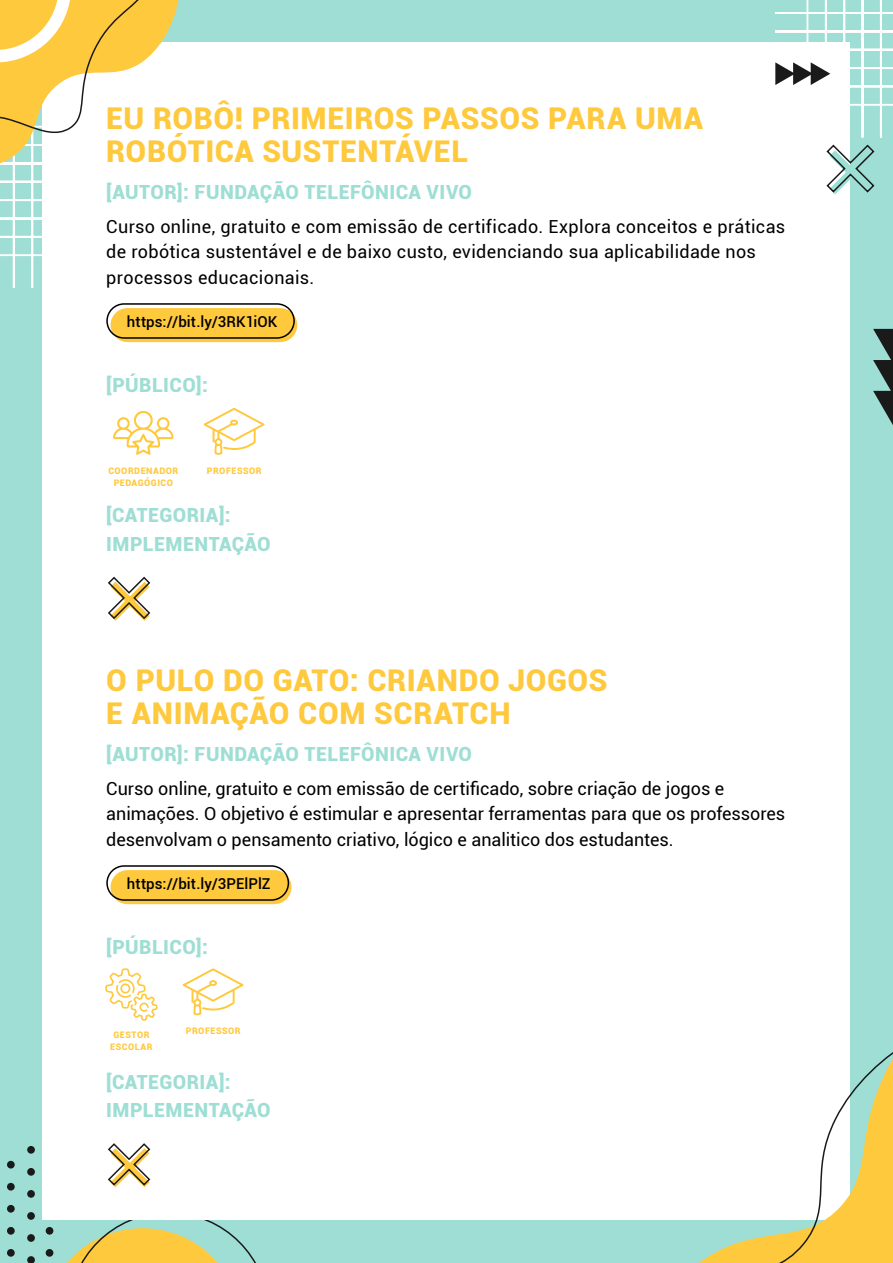
<style>
.page{position:relative;width:893px;height:1263px;background:#9eded4}
.page>*{position:absolute;margin:0;border:0;box-sizing:border-box;transform-origin:0 0}
.t1{font:900 30px/33px "Roboto";letter-spacing:.02em;color:#ffc93d}
.t2{font:900 19.5px/28.5px "Roboto";letter-spacing:.025em;color:#9eded4}
.t3{font:18px/25.5px "Roboto";letter-spacing:.005em;color:#000}
.t4{font:500 15px "Roboto";letter-spacing:.005em;color:#000}
.t5{font:900 9px/12px "Roboto";letter-spacing:.055em;color:#ffc93d;text-align:center}
</style>
<div class="page">
<hr style="left:0;top:94px;width:1px;height:194px;background:#fff">
<hr style="left:13px;top:94px;width:2px;height:194px;background:#fff">
<hr style="left:31px;top:94px;width:2px;height:194px;background:#fff">
<hr style="left:0;top:199px;width:120px;height:2px;background:#fff">
<hr style="left:0;top:218px;width:120px;height:1px;background:#fff">
<hr style="left:0;top:236px;width:120px;height:2px;background:#fff">
<hr style="left:0;top:254px;width:120px;height:2px;background:#fff">
<svg style="left:873px;top:329px;width:20px;height:96px"></svg>
<svg style="left:45px;top:1220px;width:211px;height:43px"></svg>
<div style="left:46px;top:1227px;width:7px;height:8px;background:#1a1a1a;border-radius:50%"></div>
<div style="left:46px;top:1249px;width:7px;height:8px;background:#1a1a1a;border-radius:50%"></div>
<div style="left:27px;top:1146px;width:8px;height:8px;background:#1a1a1a;border-radius:50%"></div>
<div style="left:27px;top:1168px;width:8px;height:8px;background:#1a1a1a;border-radius:50%"></div>
<div style="left:27px;top:1190px;width:8px;height:8px;background:#1a1a1a;border-radius:50%"></div>
<div style="left:27px;top:1212px;width:8px;height:8px;background:#1a1a1a;border-radius:50%"></div>
<div style="left:27px;top:1234px;width:8px;height:8px;background:#1a1a1a;border-radius:50%"></div>
<div style="left:27px;top:1256px;width:8px;height:7px;background:#1a1a1a;border-radius:50%"></div>
<div style="left:7px;top:1161px;width:8px;height:7px;background:#1a1a1a;border-radius:50%"></div>
<div style="left:7px;top:1183px;width:8px;height:7px;background:#1a1a1a;border-radius:50%"></div>
<div style="left:7px;top:1205px;width:8px;height:7px;background:#1a1a1a;border-radius:50%"></div>
<div style="left:7px;top:1227px;width:8px;height:8px;background:#1a1a1a;border-radius:50%"></div>
<div style="left:7px;top:1249px;width:8px;height:8px;background:#1a1a1a;border-radius:50%"></div>
<div style="left:43px;top:43px;width:807px;height:1177px;background:#fff"></div>
<hr style="left:806px;top:0;width:2px;height:137px;background:#fff">
<hr style="left:825px;top:0;width:2px;height:137px;background:#fff">
<hr style="left:843px;top:0;width:2px;height:137px;background:#fff">
<hr style="left:862px;top:0;width:1px;height:137px;background:#fff">
<hr style="left:880px;top:0;width:2px;height:137px;background:#fff">
<hr style="left:775px;top:0;width:118px;height:1px;background:#fff">
<hr style="left:775px;top:12px;width:118px;height:2px;background:#fff">
<hr style="left:775px;top:30px;width:118px;height:2px;background:#fff">
<hr style="left:775px;top:49px;width:118px;height:2px;background:#fff">
<hr style="left:775px;top:67px;width:118px;height:2px;background:#fff">
<hr style="left:775px;top:86px;width:118px;height:1px;background:#fff">
<hr style="left:775px;top:104px;width:118px;height:2px;background:#fff">
<svg style="left:826px;top:144px;width:49px;height:50px"></svg>
<svg style="left:775px;top:62px;width:55px;height:23px"></svg>
<svg style="left:0;top:0;width:194px;height:183px"></svg>
<svg style="left:699px;top:1052px;width:194px;height:211px"></svg>
<div style="left:111px;top:870px;width:180px;height:34px;background:#ffc93d;border-radius:17px"></div>
<div style="left:106px;top:865px;width:183px;height:36px;border:2px solid #000;border-radius:17px"></div>
<div style="left:111px;top:308px;width:186px;height:34px;background:#ffc93d;border-radius:17px"></div>
<div style="left:106px;top:303px;width:189px;height:36px;border:2px solid #000;border-radius:17px"></div>
<svg style="left:204px;top:408px;width:60px;height:47px"></svg>
<svg style="left:183px;top:968px;width:60px;height:48px"></svg>
<svg style="left:113px;top:411px;width:61px;height:44px"></svg>
<svg style="left:108px;top:576px;width:43px;height:45px"></svg>
<svg style="left:108px;top:1143px;width:43px;height:44px"></svg>
<svg style="left:105px;top:968px;width:53px;height:53px"></svg>
<h1 class="t1" style="left:106px;top:100px;width:598px">EU ROBÔ! PRIMEIROS PASSOS PARA UMA<br>ROBÓTICA SUSTENTÁVEL</h1>
<p class="t2" style="left:106px;top:177px;width:367px">[AUTOR]: FUNDAÇÃO TELEFÔNICA VIVO</p>
<p class="t3" style="left:106px;top:213px;width:680px">Curso online, gratuito e com emissão de certificado. Explora conceitos e práticas de robótica sustentável e de baixo custo, evidenciando sua aplicabilidade nos processos educacionais.</p>
<p class="t4" style="left:127px;top:311px;width:152px">https://bit.ly/3RK1iOK</p>
<p class="t2" style="left:106px;top:370px;width:103px">[PÚBLICO]:</p>
<p class="t5" style="left:108px;top:465px;width:71px">COORDENADOR<br>PEDAGÓGICO</p>
<p class="t5" style="left:207px;top:464px;width:56px">PROFESSOR</p>
<p class="t2" style="left:106px;top:500px;width:166px">[CATEGORIA]:<br>IMPLEMENTAÇÃO</p>
<h1 class="t1" style="left:106px;top:662px;width:503px">O PULO DO GATO: CRIANDO JOGOS<br>E ANIMAÇÃO COM SCRATCH</h1>
<p class="t2" style="left:106px;top:739px;width:367px">[AUTOR]: FUNDAÇÃO TELEFÔNICA VIVO</p>
<p class="t3" style="left:106px;top:775px;width:680px">Curso online, gratuito e com emissão de certificado, sobre criação de jogos e animações. O objetivo é estimular e apresentar ferramentas para que os professores desenvolvam o pensamento criativo, lógico e analitico dos estudantes.</p>
<p class="t4" style="left:127px;top:873px;width:145px">https://bit.ly/3PElPlZ</p>
<p class="t2" style="left:106px;top:932px;width:103px">[PÚBLICO]:</p>
<p class="t5" style="left:110px;top:1028px;width:44px">GESTOR<br>ESCOLAR</p>
<p class="t5" style="left:186px;top:1025px;width:56px">PROFESSOR</p>
<p class="t2" style="left:106px;top:1067px;width:166px">[CATEGORIA]:<br>IMPLEMENTAÇÃO</p>
</div>
